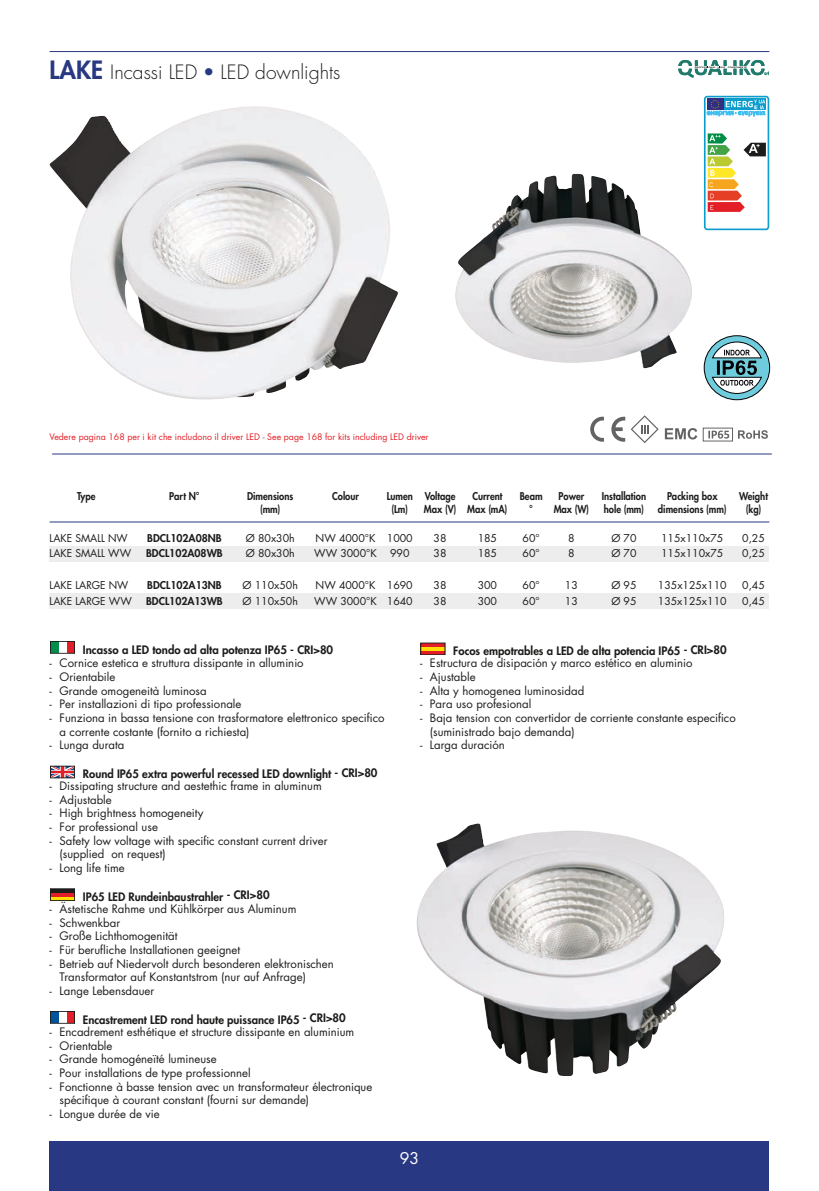
<style>
.page{position:relative;width:819px;height:1191px;background:#fff}
.page>*{position:absolute;margin:0;border:0;box-sizing:border-box;transform-origin:0 0}
.t1{font:300 19.25px "Futura";color:#1c1c1b}
.t2{font:15.75px "Futura";color:#fff}
.t3{font:11.38px/13.7px "Futura";color:#1c1c1b}
.t4{font:800 11.38px "Futura";color:#1c1c1b}
.t5{font:10.5px "Futura";color:#1c1c1b}
.t6{font:800 10.5px "Futura";color:#1c1c1b;scale:.9 1}
.t7{font:800 10.5px "Futura";color:#1c1c1b}
.t8{font:8.75px "Futura";color:#e31e26}
.s1{font-weight:800;font-size:24.5px;color:#293882}
.s2{font-weight:400;color:#293882}
</style>
<div class="page">
<img style="left:455px;top:174px;width:237px;height:195px">
<img style="left:49px;top:106px;width:349px;height:294px">
<svg style="left:678px;top:60px;width:91px;height:18px"></svg>
<div style="left:50px;top:1141px;width:719px;height:50px;background:#293882"></div>
<hr style="left:50px;top:51px;width:719px;height:1px;background:#293882">
<div style="left:704px;top:96px;width:65px;height:134px;border:2px solid #0d9dcd;border-radius:3px"></div>
<div style="left:706px;top:99px;width:17px;height:11px;background:#322f82"></div>
<div style="left:724px;top:99px;width:42px;height:11px;background:#0d9dcd"></div>
<svg style="left:706px;top:100px;width:59px;height:16px"></svg>
<svg style="left:707px;top:133px;width:58px;height:79px"></svg>
<svg style="left:738px;top:430px;width:29px;height:9px"></svg>
<div style="left:702px;top:427px;width:31px;height:14px;border:1px solid #636364"></div>
<svg style="left:708px;top:430px;width:21px;height:8px"></svg>
<svg style="left:703px;top:335px;width:67px;height:65px"></svg>
<svg style="left:50px;top:641px;width:25px;height:13px"></svg>
<svg style="left:50px;top:765px;width:25px;height:13px"></svg>
<svg style="left:50px;top:888px;width:25px;height:13px"></svg>
<svg style="left:50px;top:1011px;width:25px;height:12px"></svg>
<svg style="left:420px;top:643px;width:25px;height:4px"></svg>
<svg style="left:420px;top:651px;width:25px;height:4px"></svg>
<hr style="left:420px;top:647px;width:25px;height:4px;background:#ffde00">
<div style="left:50px;top:545px;width:719px;height:16px;background:#ededee"></div>
<div style="left:50px;top:593px;width:719px;height:15px;background:#ededee"></div>
<hr style="left:50px;top:521px;width:719px;height:1px;background:#293882">
<img style="left:416px;top:823px;width:309px;height:253px">
<svg style="left:590px;top:417px;width:14px;height:25px"></svg>
<svg style="left:664px;top:428px;width:33px;height:11px"></svg>
<hr style="left:52px;top:453px;width:719px;height:1px;background:#293882">
<svg style="left:611px;top:415px;width:47px;height:28px"></svg>
<h1 class="t1" style="left:50px;top:60px;width:292px"><span class="s1">LAKE</span> Incassi LED <span class="s2">•</span> LED downlights</h1>
<p class="t8" style="left:50px;top:430px;width:380px">Vedere pagina 168 per i kit che includono il driver LED - See page 168 for kits including LED driver</p>
<p class="t6" style="left:77px;top:489px;width:22px">Type</p>
<p class="t6" style="left:169px;top:489px;width:35px">Part N°</p>
<p class="t6" style="left:247px;top:489px;width:53px">Dimensions</p>
<p class="t6" style="left:332px;top:489px;width:31px">Colour</p>
<p class="t6" style="left:386px;top:489px;width:78px">Lumen Voltage</p>
<p class="t6" style="left:472px;top:489px;width:35px">Current</p>
<p class="t6" style="left:519px;top:489px;width:27px">Beam</p>
<p class="t6" style="left:558px;top:489px;width:30px">Power</p>
<p class="t6" style="left:601px;top:489px;width:51px">Installation</p>
<p class="t6" style="left:667px;top:489px;width:58px">Packing box</p>
<p class="t6" style="left:739px;top:489px;width:33px">Weight</p>
<p class="t6" style="left:260px;top:502px;width:24px">(mm)</p>
<p class="t6" style="left:391px;top:502px;width:130px">(Lm) Max (V) Max (mA)</p>
<p class="t6" style="left:529px;top:502px;width:6px">°</p>
<p class="t6" style="left:553px;top:502px;width:41px">Max (W)</p>
<p class="t6" style="left:603px;top:502px;width:46px">hole (mm)</p>
<p class="t6" style="left:658px;top:502px;width:78px">dimensions (mm)</p>
<p class="t6" style="left:745px;top:502px;width:19px">(kg)</p>
<p class="t5" style="left:50px;top:530px;width:80px">LAKE SMALL NW</p>
<p class="t7" style="left:147px;top:531px;width:76px">BDCL102A08NB</p>
<p class="t5" style="left:246px;top:530px;width:50px">Ø 80x30h</p>
<p class="t5" style="left:315px;top:530px;width:99px">NW 4000°K 1000</p>
<p class="t5" style="left:433px;top:530px;width:14px">38</p>
<p class="t5" style="left:477px;top:530px;width:21px">185</p>
<p class="t5" style="left:522px;top:530px;width:19px">60°</p>
<p class="t5" style="left:568px;top:530px;width:8px">8</p>
<p class="t5" style="left:611px;top:530px;width:27px">Ø 70</p>
<p class="t5" style="left:661px;top:530px;width:64px">115x110x75</p>
<p class="t5" style="left:742px;top:530px;width:24px">0,25</p>
<p class="t5" style="left:50px;top:546px;width:83px">LAKE SMALL WW</p>
<p class="t7" style="left:146px;top:546px;width:78px">BDCL102A08WB</p>
<p class="t5" style="left:246px;top:546px;width:50px">Ø 80x30h</p>
<p class="t5" style="left:314px;top:546px;width:64px">WW 3000°K</p>
<p class="t5" style="left:390px;top:546px;width:21px">990</p>
<p class="t5" style="left:433px;top:546px;width:14px">38</p>
<p class="t5" style="left:477px;top:546px;width:21px">185</p>
<p class="t5" style="left:522px;top:546px;width:19px">60°</p>
<p class="t5" style="left:568px;top:546px;width:8px">8</p>
<p class="t5" style="left:611px;top:546px;width:27px">Ø 70</p>
<p class="t5" style="left:661px;top:546px;width:64px">115x110x75</p>
<p class="t5" style="left:742px;top:546px;width:24px">0,25</p>
<p class="t5" style="left:50px;top:578px;width:80px">LAKE LARGE NW</p>
<p class="t7" style="left:147px;top:578px;width:76px">BDCL102A13NB</p>
<p class="t5" style="left:242px;top:578px;width:57px">Ø 110x50h</p>
<p class="t5" style="left:315px;top:578px;width:99px">NW 4000°K 1690</p>
<p class="t5" style="left:433px;top:578px;width:14px">38</p>
<p class="t5" style="left:477px;top:578px;width:21px">300</p>
<p class="t5" style="left:522px;top:578px;width:19px">60°</p>
<p class="t5" style="left:565px;top:578px;width:14px">13</p>
<p class="t5" style="left:611px;top:578px;width:27px">Ø 95</p>
<p class="t5" style="left:658px;top:578px;width:70px">135x125x110</p>
<p class="t5" style="left:742px;top:578px;width:24px">0,45</p>
<p class="t5" style="left:50px;top:593px;width:84px">LAKE LARGE WW</p>
<p class="t7" style="left:146px;top:594px;width:78px">BDCL102A13WB</p>
<p class="t5" style="left:242px;top:593px;width:57px">Ø 110x50h</p>
<p class="t5" style="left:314px;top:593px;width:100px">WW 3000°K 1640</p>
<p class="t5" style="left:433px;top:593px;width:14px">38</p>
<p class="t5" style="left:477px;top:593px;width:21px">300</p>
<p class="t5" style="left:522px;top:593px;width:19px">60°</p>
<p class="t5" style="left:565px;top:593px;width:14px">13</p>
<p class="t5" style="left:611px;top:593px;width:27px">Ø 95</p>
<p class="t5" style="left:658px;top:593px;width:70px">135x125x110</p>
<p class="t5" style="left:742px;top:593px;width:24px">0,45</p>
<p class="t4" style="left:83px;top:642px;width:252px">Incasso a LED tondo ad alta potenza IP65 - CRI&gt;80</p>
<p class="t3" style="left:50px;top:656px;width:255px">- Cornice estetica e struttura dissipante in alluminio</p>
<p class="t3" style="left:50px;top:670px;width:67px">- Orientabile</p>
<p class="t3" style="left:50px;top:683px;width:158px">- Grande omogeneità luminosa</p>
<p class="t3" style="left:50px;top:697px;width:193px">- Per installazioni di tipo professionale</p>
<p class="t3" style="left:60px;top:710px;width:326px;text-indent:-10px">- Funziona in bassa tensione con trasformatore elettronico specifico a corrente costante (fornito a richiesta)</p>
<p class="t3" style="left:50px;top:738px;width:76px">- Lunga durata</p>
<p class="t4" style="left:83px;top:766px;width:296px">Round IP65 extra powerful recessed LED downlight - CRI&gt;80</p>
<p class="t3" style="left:50px;top:779px;width:273px">- Dissipating structure and aestethic frame in aluminum</p>
<p class="t3" style="left:50px;top:792px;width:64px">- Adjustable</p>
<p class="t3" style="left:50px;top:806px;width:155px">- High brightness homogeneity</p>
<p class="t3" style="left:50px;top:820px;width:110px">- For professional use</p>
<p class="t3" style="left:60px;top:833px;width:269px;text-indent:-10px">- Safety low voltage with specific constant current driver (supplied on request)</p>
<p class="t3" style="left:50px;top:861px;width:77px">- Long life time</p>
<p class="t4" style="left:83px;top:889px;width:188px">IP65 LED Rundeinbaustrahler - CRI&gt;80</p>
<p class="t3" style="left:50px;top:902px;width:248px">- Ästetische Rahme und Kühlkörper aus Aluminum</p>
<p class="t3" style="left:50px;top:915px;width:72px">- Schwenkbar</p>
<p class="t3" style="left:50px;top:929px;width:129px">- Große Lichthomogenität</p>
<p class="t3" style="left:50px;top:943px;width:192px">- Für berufl iche Installationen geeignet</p>
<p class="t3" style="left:60px;top:956px;width:276px;text-indent:-10px">- Betrieb auf Niedervolt durch besonderen elektronischen<br>Transformator auf Konstantstrom (nur auf Anfrage)</p>
<p class="t3" style="left:50px;top:983px;width:106px">- Lange Lebensdauer</p>
<p class="t4" style="left:83px;top:1012px;width:264px">Encastrement LED rond haute puissance IP65 - CRI&gt;80</p>
<p class="t3" style="left:50px;top:1024px;width:306px">- Encadrement esthétique et structure dissipante en aluminium</p>
<p class="t3" style="left:50px;top:1038px;width:64px">- Orientable</p>
<p class="t3" style="left:50px;top:1052px;width:168px">- Grande homogéneïté lumineuse</p>
<p class="t3" style="left:50px;top:1065px;width:202px">- Pour installations de type professionnel</p>
<p class="t3" style="left:60px;top:1079px;width:314px;text-indent:-10px">- Fonctionne à basse tension avec un transformateur électronique spécifique à courant constant (fourni sur demande)</p>
<p class="t3" style="left:50px;top:1106px;width:112px">- Longue durée de vie</p>
<p class="t4" style="left:453px;top:643px;width:275px">Focos empotrables a LED de alta potencia IP65 - CRI&gt;80</p>
<p class="t3" style="left:420px;top:656px;width:274px">- Estructura de disipación y marco estético en aluminio</p>
<p class="t3" style="left:420px;top:670px;width:57px">- Ajustable</p>
<p class="t3" style="left:420px;top:683px;width:166px">- Alta y homogenea luminosidad</p>
<p class="t3" style="left:420px;top:697px;width:113px">- Para uso profesional</p>
<p class="t3" style="left:430px;top:710px;width:307px;text-indent:-10px">- Baja tension con convertidor de corriente constante especifico (suministrado bajo demanda)</p>
<p class="t3" style="left:420px;top:738px;width:86px">- Larga duración</p>
<h2 class="t2" style="left:400px;top:1147px;width:21px">93</h2>
</div>
